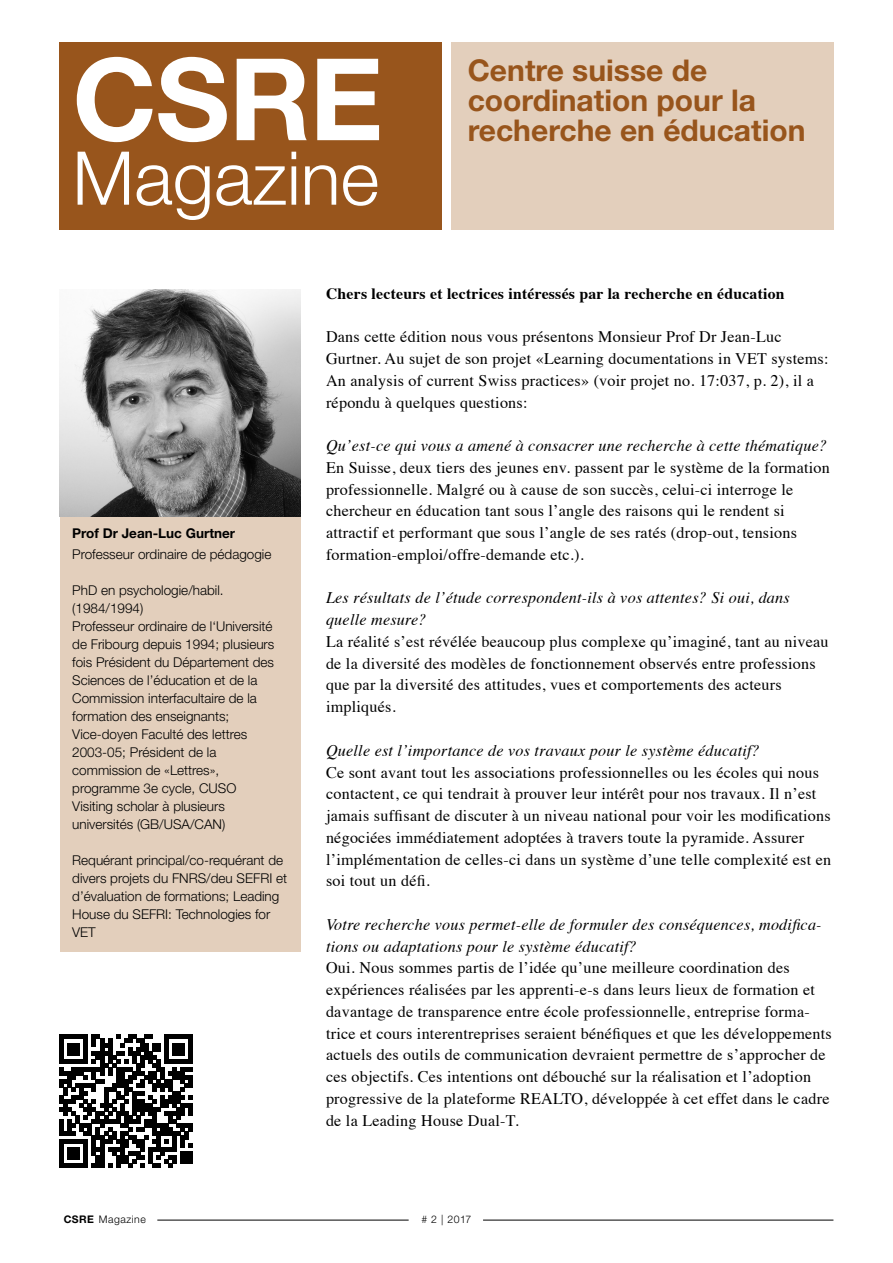
<style>
.page{position:relative;width:893px;height:1263px;background:#fff}
.page>*{position:absolute;margin:0;border:0;box-sizing:border-box;transform-origin:0 0}
.t1{font:700 114px "Helvetica Neue LT";color:#fff}
.t2{font:300 74.25px "Helvetica Neue LT";color:#fff}
.t3{font:700 30px "Helvetica Neue LT";color:#98551c}
.Lauftext_Französisch{font:16.2px/21.8px "Times";letter-spacing:.015em;color:#000}
.Lauftext_Französisch-2{font:italic 16.2px/21.8px "Times";letter-spacing:.015em;color:#000}
.Lauftext_Deutsch{font:700 15.75px "Times";letter-spacing:.015em;color:#000}
.t4{font:300 13.5px/18px "Helvetica Neue LT";color:#000}
.t5{font:700 13.5px "Helvetica Neue LT";color:#000}
.t6{font:300 10.5px "Helvetica Neue LT";letter-spacing:.05em;color:#000}
.s1{font-weight:700}
</style>
<div class="page">
<div style="left:60px;top:43px;width:382px;height:187px;background:#98551c"></div>
<svg style="left:60px;top:1035px;width:132px;height:132px"></svg>
<hr style="left:157px;top:1220px;width:252px;height:1px;background:#000">
<hr style="left:483px;top:1220px;width:350px;height:1px;background:#000">
<div style="left:451px;top:43px;width:382px;height:187px;background:#e3cfbc"></div>
<div style="left:60px;top:516px;width:240px;height:435px;background:#e3cfbc"></div>
<img style="left:60px;top:289px;width:240px;height:227px">
<p class="t1" style="left:72px;top:29px;width:312px">CSRE</p>
<p class="t2" style="left:72px;top:133px;width:308px">Magazine</p>
<p class="t3" style="left:468px;top:52px;width:241px">Centre suisse de</p>
<p class="t3" style="left:468px;top:82px;width:290px">coordination pour la</p>
<p class="t3" style="left:468px;top:112px;width:339px">recherche en éducation</p>
<p class="t5" style="left:72px;top:524px;width:164px">Prof Dr Jean-Luc Gurtner</p>
<p class="t4" style="left:72px;top:545px;width:201px">Professeur ordinaire de pédagogie</p>
<p class="t4" style="left:72px;top:581px;width:153px">PhD en psychologie/habil. (1984/1994)</p>
<p class="t4" style="left:72px;top:617px;width:204px">Professeur ordinaire de l‘Université de Fribourg depuis 1994; plusieurs fois Président du Département des<br>Sciences de l’éducation et de la<br>Commission interfacultaire de la formation des enseignants;<br>Vice-doyen Faculté des lettres<br>2003-05; Président de la commission de «Lettres», programme 3e cycle, CUSO</p>
<p class="t4" style="left:72px;top:797px;width:155px">Visiting scholar à plusieurs universités (GB/USA/CAN)</p>
<p class="t4" style="left:72px;top:851px;width:216px">Requérant principal/co-requérant de divers projets du FNRS/deu SEFRI et d’évaluation de formations; Leading<br>House du SEFRI: Technologies for<br>VET</p>
<p class="Lauftext_Deutsch" style="left:326px;top:279px;width:460px">Chers lecteurs et lectrices intéressés par la recherche en éducation</p>
<p class="Lauftext_Französisch" style="left:326px;top:325px;width:504px">Dans cette édition nous vous présentons Monsieur Prof Dr Jean-Luc Gurtner. Au sujet de son projet «Learning documentations in VET systems:<br>An analysis of current Swiss practices» (voir projet no. 17:037, p. 2), il a répondu à quelques questions:</p>
<p class="Lauftext_Französisch-2" style="left:326px;top:434px;width:503px">Qu’est-ce qui vous a amené à consacrer une recherche à cette thématique?</p>
<p class="Lauftext_Französisch" style="left:326px;top:455px;width:505px">En Suisse, deux tiers des jeunes env. passent par le système de la formation professionnelle. Malgré ou à cause de son succès, celui-ci interroge le chercheur en éducation tant sous l’angle des raisons qui le rendent si attractif et performant que sous l’angle de ses ratés (drop-out, tensions formation-emploi/offre-demande etc.).</p>
<p class="Lauftext_Französisch-2" style="left:326px;top:586px;width:465px">Les résultats de l’étude correspondent-ils à vos attentes? Si oui, dans quelle mesure?</p>
<p class="Lauftext_Französisch" style="left:326px;top:629px;width:504px">La réalité s’est révélée beaucoup plus complexe qu’imaginé, tant au niveau de la diversité des modèles de fonctionnement observés entre professions que par la diversité des attitudes, vues et comportements des acteurs impliqués.</p>
<p class="Lauftext_Französisch-2" style="left:326px;top:738px;width:435px">Quelle est l’importance de vos travaux pour le système éducatif?</p>
<p class="Lauftext_Französisch" style="left:326px;top:760px;width:507px">Ce sont avant tout les associations professionnelles ou les écoles qui nous contactent, ce qui tendrait à prouver leur intérêt pour nos travaux. Il n’est jamais suffisant de discuter à un niveau national pour voir les modifications négociées immédiatement adoptées à travers toute la pyramide. Assurer l’implémentation de celles-ci dans un système d’une telle complexité est en soi tout un défi.</p>
<p class="Lauftext_Französisch-2" style="left:326px;top:912px;width:497px">Votre recherche vous permet-elle de formuler des conséquences, modifica&shy;tions ou adaptations pour le système éducatif?</p>
<p class="Lauftext_Französisch" style="left:326px;top:955px;width:507px">Oui. Nous sommes partis de l’idée qu’une meilleure coordination des expériences réalisées par les apprenti-e-s dans leurs lieux de formation et davantage de transparence entre école professionnelle, entreprise forma&shy;trice et cours interentreprises seraient bénéfiques et que les développements actuels des outils de communication devraient permettre de s’approcher de ces objectifs. Ces intentions ont débouché sur la réalisation et l’adoption progressive de la plateforme REALTO, développée à cet effet dans le cadre de la Leading House Dual-T.</p>
<p class="t6" style="left:64px;top:1213px;width:84px"><span class="s1">CSRE</span> Magazine</p>
<p class="t6" style="left:421px;top:1213px;width:51px"># 2 | 2017</p>
</div>
